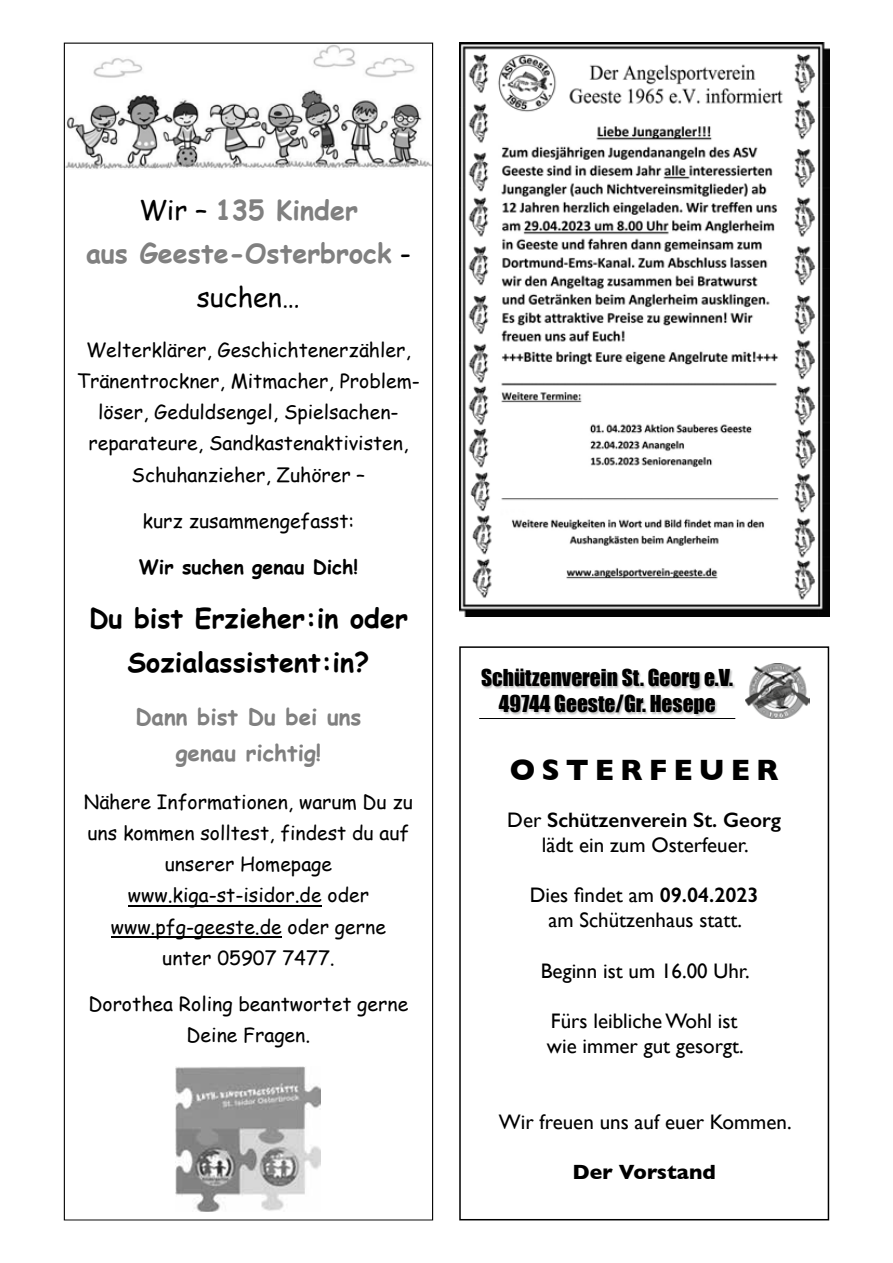
<style>
.page{position:relative;width:893px;height:1263px;background:#fff}
.page>*{position:absolute;margin:0;border:0;box-sizing:border-box;transform-origin:0 0}
.t1{font:700 30px "Gill Sans";letter-spacing:.2em;color:#000}
.t2{font:700 27px/43.2px "Comic Sans MS";color:#808080;text-align:center}
.t3{font:700 27px/43.2px "Comic Sans MS";color:#000;text-align:center}
.t4{font:700 22.5px/36px "Comic Sans MS";color:#808080;text-align:center}
.t5{font:21.45px/25.7px "Impact";color:#000;text-align:center}
.t6{font:21px/25.2px "Gill Sans";color:#000;text-align:center}
.t7{font:700 21px "Gill Sans";color:#000}
.t8{font:19.5px/31.2px "Comic Sans MS";color:#000;text-align:center}
.t9{font:700 19.5px "Comic Sans MS";color:#000}
.s1{font-weight:400;color:#000}
.s2{font-weight:600}
</style>
<div class="page">
<div style="left:459px;top:646px;width:370px;height:574px;border:2px solid #000"></div>
<img style="left:745px;top:663px;width:64px;height:55px">
<img style="left:482px;top:669px;width:253px;height:47px">
<hr style="left:479px;top:718px;width:256px;height:1px;background:#000">
<img style="left:459px;top:43px;width:370px;height:574px">
<svg style="left:64px;top:43px;width:369px;height:1177px"></svg>
<hr style="left:128px;top:905px;width:194px;height:2px;background:#000">
<div style="left:111px;top:912px;width:275px;height:27px;background:#fff"></div>
<hr style="left:111px;top:936px;width:171px;height:2px;background:#000">
<div style="left:162px;top:943px;width:173px;height:27px;background:#fff"></div>
<div style="left:88px;top:990px;width:320px;height:27px;background:#fff"></div>
<div style="left:187px;top:1021px;width:123px;height:27px;background:#fff"></div>
<img style="left:176px;top:1067px;width:145px;height:144px">
<h2 class="t2" style="left:86px;top:188px;width:326px"><span class="s1">Wir –</span> 135 Kinder<br>aus Geeste-Osterbrock <span class="s1">- suchen…</span></h2>
<p class="t8" style="left:77px;top:333px;width:345px">Welterklärer, Geschichtenerzähler, Tränentrockner, Mitmacher, Problem&shy;löser, Geduldsengel, Spielsachen&shy;reparateure, Sandkastenaktivisten, Schuhanzieher, Zuhörer –</p>
<p class="t8" style="left:143px;top:504px;width:213px">kurz zusammengefasst:</p>
<p class="t9" style="left:139px;top:552px;width:221px">Wir suchen genau Dich!</p>
<h2 class="t3" style="left:89px;top:596px;width:320px">Du bist Erzieher:in oder<br>Sozialassistent:in?</h2>
<p class="t4" style="left:135px;top:698px;width:228px">Dann bist Du bei uns genau richtig!</p>
<p class="t8" style="left:84px;top:785px;width:331px">Nähere Informationen, warum Du zu uns kommen solltest, findest du auf unserer Homepage www.kiga-st-isidor.de oder www.pfg-geeste.de oder gerne unter 05907 7477.</p>
<p class="t8" style="left:88px;top:988px;width:321px">Dorothea Roling beantwortet gerne<br>Deine Fragen.</p>
<p class="t5" style="left:481px;top:664px;width:254px">Schützenverein St. Georg e.V.<br>49744 Geeste/Gr. Hesepe</p>
<h1 class="t1" style="left:510px;top:746px;width:270px">OSTERFEUER</h1>
<p class="t6" style="left:507px;top:807px;width:275px">Der <span class="s2">Schützenverein St. Georg </span>lädt ein zum Osterfeuer.</p>
<p class="t6" style="left:530px;top:882px;width:230px">Dies findet am <span class="s2">09.04.2023 </span>am Schützenhaus statt.</p>
<p class="t6" style="left:541px;top:958px;width:210px">Beginn ist um 16.00 Uhr.</p>
<p class="t6" style="left:547px;top:1008px;width:198px;text-align:left">Fürs leibliche Wohl ist wie immer gut gesorgt.</p>
<p class="t6" style="left:499px;top:1109px;width:294px">Wir freuen uns auf euer Kommen.</p>
<p class="t7" style="left:573px;top:1155px;width:145px">Der Vorstand</p>
</div>
